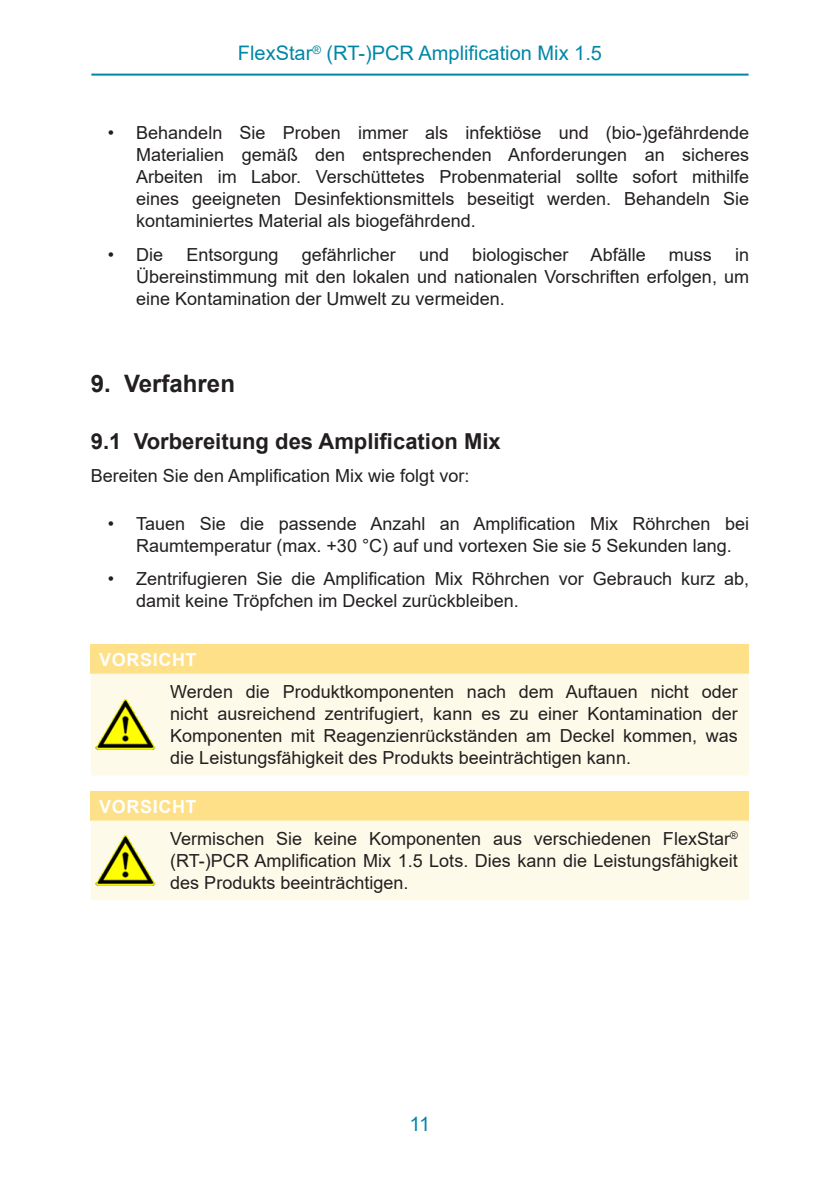
<style>
.page{position:relative;width:840px;height:1191px;background:#fff}
.page>*{position:absolute;margin:0;border:0;box-sizing:border-box;transform-origin:0 0}
.Level_1{font:700 24px "Arial";color:#231f20}
.Level_2{font:700 22px "Arial";color:#231f20}
.Seitenkopf{font:20px "Arial";color:#0087a6}
.Note_hazard_conseque{font:18px/22px "Arial";color:#231f20;text-align:justify}
.Mengentext{font:18px "Arial";color:#231f20}
.Note_Titel{font:700 18px "Arial";letter-spacing:.035em;color:#fff}
</style>
<div class="page">
<hr style="left:91px;top:74px;width:657px;height:2px;background:#0087a6">
<div style="left:91px;top:644px;width:657px;height:29px;background:#fee088"></div>
<div style="left:91px;top:673px;width:657px;height:102px;background:#fefaea"></div>
<img style="left:94px;top:693px;width:62px;height:62px">
<div style="left:91px;top:791px;width:657px;height:29px;background:#fee088"></div>
<div style="left:91px;top:820px;width:657px;height:80px;background:#fefaea"></div>
<img style="left:94px;top:829px;width:62px;height:62px">
<p class="Seitenkopf" style="left:238px;top:40px;width:365px">FlexStar<sup>®</sup> (RT-)PCR Amplification Mix 1.5</p>
<p class="Note_hazard_conseque" style="left:136px;top:122px;width:614px;text-indent:-28px">• Behandeln Sie Proben immer als infektiöse und (bio-)gefährdende Materialien gemäß den entsprechenden Anforderungen an sicheres Arbeiten im Labor. Verschüttetes Probenmaterial sollte sofort mithilfe eines geeigneten Desinfektionsmittels beseitigt werden. Behandeln Sie kontaminiertes Material als biogefährdend.</p>
<p class="Note_hazard_conseque" style="left:108px;top:243px;width:57px">• Die</p>
<p class="Note_hazard_conseque" style="left:186px;top:243px;width:94px">Entsorgung</p>
<p class="Note_hazard_conseque" style="left:301px;top:243px;width:96px">gefährlicher</p>
<p class="Note_hazard_conseque" style="left:419px;top:243px;width:32px">und</p>
<p class="Note_hazard_conseque" style="left:472px;top:243px;width:175px">biologischer Abfälle</p>
<p class="Note_hazard_conseque" style="left:668px;top:243px;width:45px">muss</p>
<p class="Note_hazard_conseque" style="left:136px;top:243px;width:614px;text-indent:598px">in Übereinstimmung mit den lokalen und nationalen Vorschriften erfolgen, um eine Kontamination der Umwelt zu vermeiden.</p>
<p class="Level_1" style="left:91px;top:367px;width:146px">9. Verfahren</p>
<p class="Level_2" style="left:91px;top:425px;width:411px">9.1 Vorbereitung des Amplification Mix</p>
<p class="Mengentext" style="left:91px;top:463px;width:380px">Bereiten Sie den Amplification Mix wie folgt vor:</p>
<p class="Note_hazard_conseque" style="left:136px;top:512px;width:614px;text-indent:-28px">• Tauen Sie die passende Anzahl an Amplification Mix Röhrchen bei<br>Raumtemperatur (max. +30 °C) auf und vortexen Sie sie 5 Sekunden lang.</p>
<p class="Note_hazard_conseque" style="left:136px;top:568px;width:614px;text-indent:-28px">• Zentrifugieren Sie die Amplification Mix Röhrchen vor Gebrauch kurz ab, damit keine Tröpfchen im Deckel zurückbleiben.</p>
<p class="Note_Titel" style="left:99px;top:646px;width:99px">VORSICHT</p>
<p class="Note_hazard_conseque" style="left:170px;top:680px;width:568px">Werden die Produktkomponenten nach dem Auftauen nicht oder nicht ausreichend zentrifugiert, kann es zu einer Kontamination der Komponenten mit Reagenzienrückständen am Deckel kommen, was die Leistungsfähigkeit des Produkts beeinträchtigen kann.</p>
<p class="Note_Titel" style="left:99px;top:793px;width:99px">VORSICHT</p>
<p class="Note_hazard_conseque" style="left:170px;top:827px;width:568px">Vermischen Sie keine Komponenten aus verschiedenen FlexStar<sup>® </sup>(RT-)PCR Amplification Mix 1.5 Lots. Dies kann die Leistungsfähigkeit des Produkts beeinträchtigen.</p>
<p class="Seitenkopf" style="left:409px;top:1110px;width:22px">11</p>
</div>
